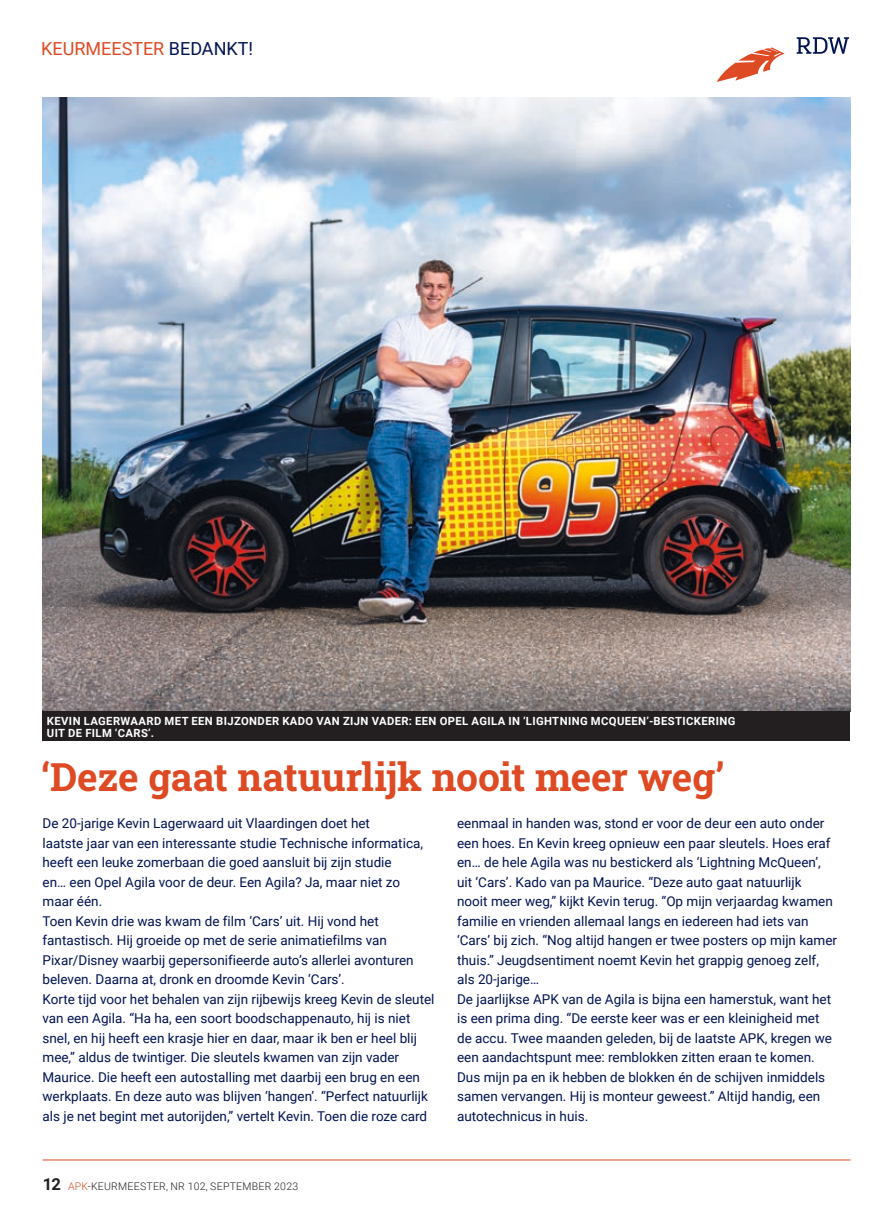
<style>
.page{position:relative;width:893px;height:1212px;background:#fff}
.page>*{position:absolute;margin:0;border:0;box-sizing:border-box;transform-origin:0 0}
.Kop_26_26_RDW_2020{font:700 39px "Roboto Slab";letter-spacing:-.01em;color:#dd4a23}
.t1{font:18px "Roboto";color:#dd4a23}
.Body-RDW_2020{font:13.5px/19.5px "Roboto";color:#001352}
.Body-RDW_2020-2{font:13.5px/19.5px "Roboto Regular 2";color:#001352}
.t2{font:11.25px/11.2px "Roboto Bold 2";letter-spacing:.035em;color:#fff}
.t3{font:300 10.5px "Roboto";letter-spacing:.025em;color:#231f20}
.s1{color:#001352}
.s2{font-family:"Roboto"}
.s3{font-weight:700;font-size:16.5px}
.s4{color:#dd4a23}
</style>
<div class="page">
<img style="left:43px;top:98px;width:807px;height:613px">
<div style="left:43px;top:711px;width:807px;height:30px;background:#231f20"></div>
<hr style="left:43px;top:1159px;width:807px;height:1px;background:#dd4a23">
<svg style="left:717px;top:48px;width:68px;height:34px"></svg>
<svg style="left:797px;top:37px;width:52px;height:17px"></svg>
<h2 class="t1" style="left:41px;top:36px;width:213px">KEURMEESTER <span class="s1">BEDANKT!</span></h2>
<p class="t2" style="left:47px;top:715px;width:690px">KEVIN LAGERWAARD MET EEN BIJZONDER KADO VAN ZIJN VADER: EEN OPEL AGILA IN ‘LIGHTNING MCQUEEN’-BESTICKERING<br>UIT DE FILM ‘CARS’.</p>
<h1 class="Kop_26_26_RDW_2020" style="left:41px;top:750px;width:685px">‘Deze gaat natuurlijk nooit meer weg’</h1>
<p class="Body-RDW_2020-2" style="left:43px;top:813px;width:382px"><span class="s2">De 20-jarige Kevin Lagerwaard uit Vlaardingen doet het<br></span>laatste jaar van een interessante studie Technische informatica, heeft een leuke zomerbaan die goed aansluit bij zijn studie<br>en… een Opel Agila voor de deur. Een Agila? Ja, maar niet zo maar één.</p>
<p class="Body-RDW_2020" style="left:43px;top:911px;width:373px">Toen Kevin drie was kwam de film ‘Cars’ uit. Hij vond het fantastisch. Hij groeide op met de serie animatiefilms van Pixar/Disney waarbij gepersonifieerde auto’s allerlei avonturen beleven. Daarna at, dronk en droomde Kevin ‘Cars’.</p>
<p class="Body-RDW_2020" style="left:43px;top:989px;width:394px">Korte tijd voor het behalen van zijn rijbewijs kreeg Kevin de sleutel van een Agila. “Ha ha, een soort boodschappenauto, hij is niet snel, en hij heeft een krasje hier en daar, maar ik ben er heel blij mee,” aldus de twintiger. Die sleutels kwamen van zijn vader Maurice. Die heeft een autostalling met daarbij een brug en een werkplaats. En deze auto was blijven ‘hangen’. “Perfect natuurlijk als je net begint met autorijden,” vertelt Kevin. Toen die roze card</p>
<p class="t3" style="left:43px;top:1179px;width:257px"><span class="s3">12</span> <span class="s4">APK</span>-KEURMEESTER, NR 102, SEPTEMBER 2023</p>
<p class="Body-RDW_2020-2" style="left:457px;top:813px;width:375px"><span class="s2">eenmaal in handen was, stond er voor de deur een auto onder </span>een hoes. En Kevin kreeg opnieuw een paar sleutels. Hoes eraf <span class="s2">en… de hele Agila was nu bestickerd als ‘Lightning McQueen’, </span>uit ‘Cars’. Kado van pa Maurice. “Deze auto gaat natuurlijk</p>
<p class="Body-RDW_2020" style="left:457px;top:891px;width:377px">nooit meer weg,” kijkt Kevin terug. “Op mijn verjaardag kwamen familie en vrienden allemaal langs en iedereen had iets van</p>
<p class="Body-RDW_2020" style="left:457px;top:930px;width:381px">‘Cars’ bij zich. “Nog altijd hangen er twee posters op mijn kamer thuis.” Jeugdsentiment noemt Kevin het grappig genoeg zelf,</p>
<p class="Body-RDW_2020" style="left:457px;top:969px;width:84px">als 20-jarige…</p>
<p class="Body-RDW_2020-2" style="left:457px;top:989px;width:376px"><span class="s2">De jaarlijkse APK van de Agila is bijna een hamerstuk, want het </span>is een prima ding. “De eerste keer was er een kleinigheid met <span class="s2">de accu. Twee maanden geleden, bij de laatste APK, kregen we </span>een aandachtspunt mee: remblokken zitten eraan te komen.<br>Dus mijn pa en ik hebben de blokken én de schijven inmiddels samen vervangen. Hij is monteur geweest.” Altijd handig, een <span class="s2">autotechnicus in huis.</span></p>
</div>
